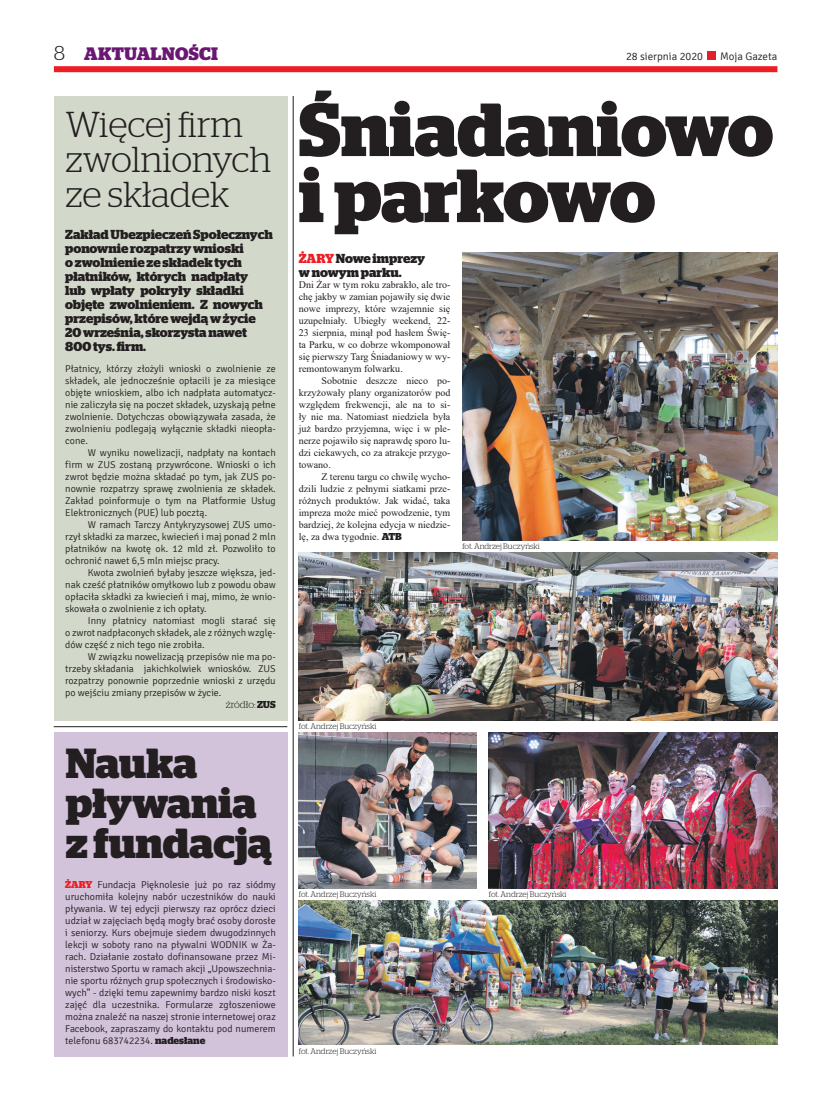
<style>
.page{position:relative;width:820px;height:1106px;background:#fff}
.page>*{position:absolute;margin:0;border:0;box-sizing:border-box;transform-origin:0 0}
.t1{font:700 75px/66px "Stag";letter-spacing:-.005em;color:#231f20}
.t2{font:700 42px/40px "Stag";color:#231f20}
.t3{font:300 36px/35px "Stag";letter-spacing:-.005em;color:#231f20}
.t4{font:700 18px "Stag";letter-spacing:.02em;color:#691773}
.t5{font:700 13px/14px "Stag";color:#231f20}
.t6{font:300 11px "Signika";color:#231f20}
.t7{font:300 10px/12px "Signika";color:#231f20;text-align:justify}
.t8{font:10px/12px "Times New Roman";color:#231f20;text-align:justify}
.t9{font:300 10px "Stag";color:#231f20}
.t10{font:300 8px "Stag";color:#231f20}
.s1{font-weight:300;font-size:20px;color:#231f20}
.s2{color:#ee1d23}
.s3{font-family:"Stag";font-weight:700}
.s4{font-weight:700}
.s5{font-family:"Stag";font-weight:700;color:#ee1d23}
</style>
<div class="page">
<div style="left:54px;top:66px;width:723px;height:6px;background:#ee1d23"></div>
<div style="left:707px;top:51px;width:8px;height:9px;background:#e31f2d"></div>
<div style="left:54px;top:732px;width:233px;height:324px;background:#d2c3da"></div>
<div style="left:54px;top:96px;width:233px;height:624px;background:#d3d9ca"></div>
<hr style="left:54px;top:726px;width:233px;height:1px;background:#231f20">
<hr style="left:293px;top:96px;width:1px;height:960px;background:#231f20">
<img style="left:489px;top:732px;width:288px;height:156px">
<img style="left:299px;top:552px;width:478px;height:168px">
<img style="left:299px;top:732px;width:177px;height:156px">
<img style="left:462px;top:252px;width:315px;height:288px">
<img style="left:299px;top:900px;width:478px;height:144px">
<h3 class="t4" style="left:54px;top:43px;width:165px"><span class="s1">8</span> AKTUALNOŚCI</h3>
<p class="t6" style="left:625px;top:50px;width:78px">28 sierpnia 2020</p>
<p class="t6" style="left:719px;top:50px;width:59px">Moja Gazeta</p>
<h1 class="t1" style="left:299px;top:97px;width:476px">Śniadaniowo i parkowo</h1>
<h3 class="t5" style="left:299px;top:251px;width:128px"><span class="s2">ŻARY</span> Nowe imprezy w nowym parku.</h3>
<p class="t8" style="left:299px;top:278px;width:153px">Dni Żar w tym roku zabrakło, ale tro&shy;chę jakby w zamian pojawiły się dwie nowe imprezy, które wzajemnie się uzupełniały. Ubiegły weekend, 22- 23 sierpnia, minął pod hasłem Świę&shy;ta Parku, w co dobrze wkomponował się pierwszy Targ Śniadaniowy w wy&shy;remontowanym folwarku.</p>
<p class="t8" style="left:299px;top:374px;width:153px;text-indent:23px">Sobotnie deszcze nieco po&shy;krzyżowały plany organizatorów pod względem frekwencji, ale na to si&shy;ły nie ma. Natomiast niedziela była już bardzo przyjemna, więc i w ple&shy;nerze pojawiło się naprawdę sporo lu&shy;dzi ciekawych, co za atrakcje przygo&shy;towano.</p>
<p class="t8" style="left:299px;top:470px;width:153px;text-indent:23px">Z terenu targu co chwilę wycho&shy;dzili ludzie z pełnymi siatkami prze&shy;różnych produktów. Jak widać, taka impreza może mieć powodzenie, tym bardziej, że kolejna edycja w niedzie&shy;lę, za dwa tygodnie. <span class="s3">ATB</span></p>
<h3 class="t3" style="left:65px;top:106px;width:207px">Więcej firm zwolnionych ze składek</h3>
<p class="t5" style="left:65px;top:227px;width:209px">Zakład Ubezpieczeń Społecznych ponownie rozpatrzy wnioski<br>o zwolnienie ze składek tych płatników, których nadpłaty<br>lub wpłaty pokryły składki objęte zwolnieniem. Z nowych przepisów, które wejdą w życie<br>20 września, skorzysta nawet<br>800 tys. firm.</p>
<p class="t7" style="left:65px;top:363px;width:212px">Płatnicy, którzy złożyli wnioski o zwolnienie ze składek, ale jednocześnie opłacili je za miesiące objęte wnioskiem, albo ich nadpłata automatycz&shy;nie zaliczyła się na poczet składek, uzyskają pełne zwolnienie. Dotychczas obowiązywała zasada, że zwolnieniu podlegają wyłącznie składki nieopła&shy;cone.</p>
<p class="t7" style="left:65px;top:447px;width:212px;text-indent:23px">W wyniku nowelizacji, nadpłaty na kontach firm w ZUS zostaną przywrócone. Wnioski o ich zwrot będzie można składać po tym, jak ZUS po&shy;nownie rozpatrzy sprawę zwolnienia ze składek.<br>Zakład poinformuje o tym na Platformie Usług Elektronicznych (PUE) lub pocztą.</p>
<p class="t7" style="left:65px;top:519px;width:212px;text-indent:23px">W ramach Tarczy Antykryzysowej ZUS umo&shy;rzył składki za marzec, kwiecień i maj ponad 2 mln płatników na kwotę ok. 12 mld zł. Pozwoliło to ochronić nawet 6,5 mln miejsc pracy.</p>
<p class="t7" style="left:65px;top:567px;width:212px;text-indent:23px">Kwota zwolnień byłaby jeszcze większa, jed&shy;nak cześć płatników omyłkowo lub z powodu obaw opłaciła składki za kwiecień i maj, mimo, że wnio&shy;skowała o zwolnienie z ich opłaty.</p>
<p class="t7" style="left:65px;top:615px;width:212px;text-indent:23px">Inny płatnicy natomiast mogli starać się o zwrot nadpłaconych składek, ale z różnych wzglę&shy;dów część z nich tego nie zrobiła.</p>
<p class="t7" style="left:65px;top:651px;width:212px;text-indent:23px">W związku nowelizacją przepisów nie ma po&shy;trzeby składania jakichkolwiek wniosków. ZUS rozpatrzy ponownie poprzednie wnioski z urzędu po wejściu zmiany przepisów w życie.</p>
<p class="t9" style="left:226px;top:699px;width:51px">źródło: <span class="s4">ZUS</span></p>
<p class="t10" style="left:462px;top:541px;width:79px">fot. Andrzej Buczyński</p>
<h2 class="t2" style="left:66px;top:743px;width:208px">Nauka pływania z fundacją</h2>
<p class="t7" style="left:65px;top:879px;width:212px"><span class="s5">ŻARY</span> Fundacja Pięknolesie już po raz siódmy uruchomiła kolejny nabór uczestników do nauki pływania. W tej edycji pierwszy raz oprócz dzieci udział w zajęciach będą mogły brać osoby dorosłe i seniorzy. Kurs obejmuje siedem dwugodzinnych lekcji w soboty rano na pływalni WODNIK w Ża&shy;rach. Działanie zostało dofinansowane przez Mi&shy;nisterstwo Sportu w ramach akcji „Upowszechnia&shy;nie sportu różnych grup społecznych i środowisko&shy;wych” - dzięki temu zapewnimy bardzo niski koszt zajęć dla uczestnika. Formularze zgłoszeniowe można znaleźć na naszej stronie internetowej oraz Facebook, zapraszamy do kontaktu pod numerem telefonu 683742234. <span class="s3">nadesłane</span></p>
<p class="t10" style="left:299px;top:722px;width:79px">fot. Andrzej Buczyński</p>
<p class="t10" style="left:299px;top:889px;width:79px">fot. Andrzej Buczyński</p>
<p class="t10" style="left:299px;top:1046px;width:79px">fot. Andrzej Buczyński</p>
<p class="t10" style="left:489px;top:889px;width:79px">fot. Andrzej Buczyński</p>
</div>
